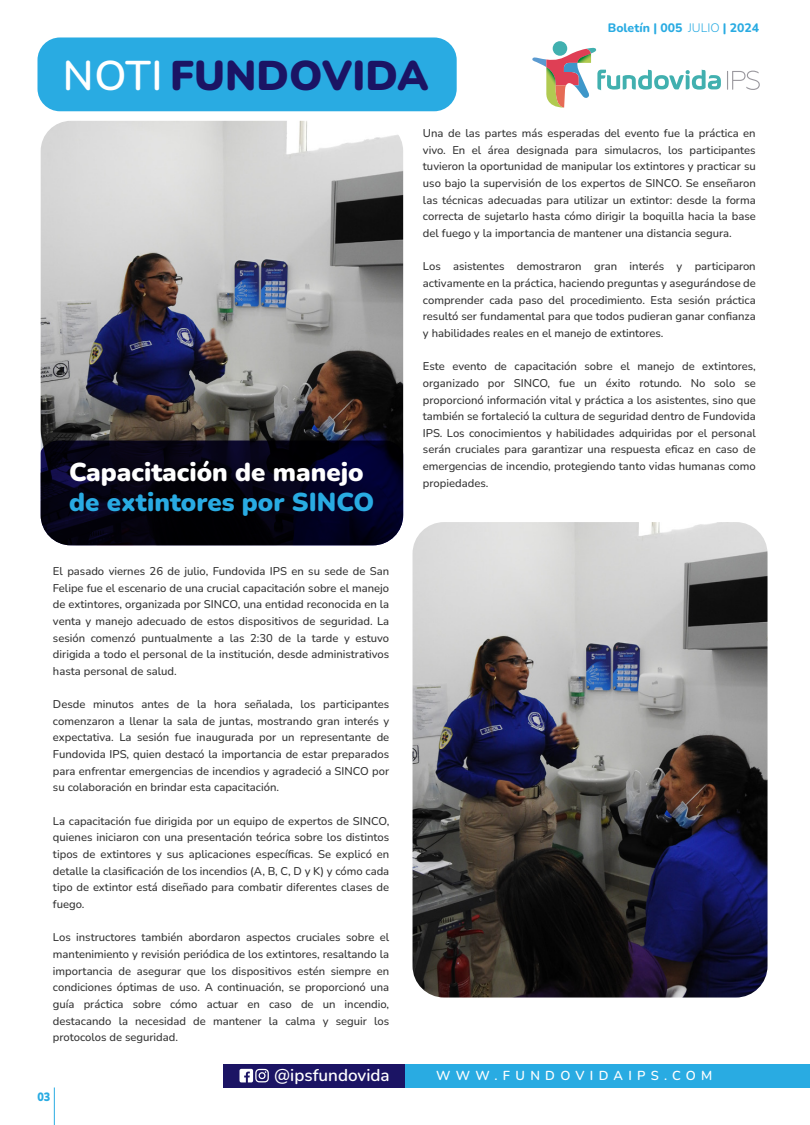
<style>
.page{position:relative;width:810px;height:1125px;background:#fff}
.page>*{position:absolute;margin:0;border:0;box-sizing:border-box;transform-origin:0 0}
.t1{font:900 41.4px "Nunito";color:#1b1464}
.t2{font:900 25.8px "Nunito";color:#fff}
.t3{font:900 25.8px "Nunito";color:#29abe2}
.t4{font:600 17.02px "Nunito";color:#fff}
.t5{font:600 12.98px "Nunito";letter-spacing:.41em;color:#fff}
.t6{font:800 12.23px "Nunito";color:#29abe2}
.t7{font:900 12px "Nunito";color:#29abe2;scale:.9 1}
.t8{font:500 11.25px/16.6px "Nunito";color:#333;text-align:justify}
.s1{font-weight:600;color:#fff}
.s2{font-weight:300}
</style>
<div class="page">
<div style="left:223px;top:1064px;width:397px;height:23px;background:#1b1464"></div>
<div style="left:405px;top:1064px;width:405px;height:23px;background:#29abe2"></div>
<svg style="left:240px;top:1069px;width:29px;height:13px"></svg>
<hr style="left:54px;top:1088px;width:1px;height:37px;background:#29abe2">
<svg style="left:727px;top:71px;width:33px;height:19px"></svg>
<svg style="left:532px;top:41px;width:189px;height:67px"></svg>
<div style="left:38px;top:37px;width:419px;height:74px;background:#29abe2;border-radius:22px"></div>
<img style="left:41px;top:121px;width:362px;height:320px">
<svg style="left:41px;top:441px;width:362px;height:104px;background:#060518"></svg>
<img style="left:413px;top:522px;width:355px;height:476px">
<hr style="left:0;top:1124px;width:810px;height:1px;background:#fff">
<h1 class="t1" style="left:63px;top:45px;width:368px"><span class="s1">NOTI</span> FUNDOVIDA</h1>
<p class="t6" style="left:608px;top:19px;width:153px">Boletín | 005 <span class="s2">JULIO</span> | 2024</p>
<h2 class="t2" style="left:69px;top:454px;width:296px">Capacitación de manejo</h2>
<h2 class="t3" style="left:69px;top:484px;width:307px">de extintores por SINCO</h2>
<p class="t8" style="left:53px;top:562px;width:338px">El pasado viernes 26 de julio, Fundovida IPS en su sede de San Felipe fue el escenario de una crucial capacitación sobre el manejo de extintores, organizada por SINCO, una entidad reconocida en la venta y manejo adecuado de estos dispositivos de seguridad. La sesión comenzó puntualmente a las 2:30 de la tarde y estuvo dirigida a todo el personal de la institución, desde administrativos hasta personal de salud.</p>
<p class="t8" style="left:53px;top:696px;width:338px">Desde minutos antes de la hora señalada, los participantes comenzaron a llenar la sala de juntas, mostrando gran interés y expectativa. La sesión fue inaugurada por un representante de Fundovida IPS, quien destacó la importancia de estar preparados para enfrentar emergencias de incendios y agradeció a SINCO por su colaboración en brindar esta capacitación.</p>
<p class="t8" style="left:53px;top:812px;width:338px">La capacitación fue dirigida por un equipo de expertos de SINCO, quienes iniciaron con una presentación teórica sobre los distintos tipos de extintores y sus aplicaciones específicas. Se explicó en detalle la clasificación de los incendios (A, B, C, D y K) y cómo cada tipo de extintor está diseñado para combatir diferentes clases de fuego.</p>
<p class="t8" style="left:53px;top:929px;width:338px">Los instructores también abordaron aspectos cruciales sobre el mantenimiento y revisión periódica de los extintores, resaltando la importancia de asegurar que los dispositivos estén siempre en condiciones óptimas de uso. A continuación, se proporcionó una guía práctica sobre cómo actuar en caso de un incendio, destacando la necesidad de mantener la calma y seguir los protocolos de seguridad.</p>
<p class="t8" style="left:423px;top:124px;width:334px">Una de las partes más esperadas del evento fue la práctica en vivo. En el área designada para simulacros, los participantes tuvieron la oportunidad de manipular los extintores y practicar su uso bajo la supervisión de los expertos de SINCO. Se enseñaron las técnicas adecuadas para utilizar un extintor: desde la forma correcta de sujetarlo hasta cómo dirigir la boquilla hacia la base del fuego y la importancia de mantener una distancia segura.</p>
<p class="t8" style="left:423px;top:258px;width:334px">Los asistentes demostraron gran interés y participaron activamente en la práctica, haciendo preguntas y asegurándose de comprender cada paso del procedimiento. Esta sesión práctica resultó ser fundamental para que todos pudieran ganar confianza y habilidades reales en el manejo de extintores.</p>
<p class="t8" style="left:423px;top:358px;width:334px">Este evento de capacitación sobre el manejo de extintores, organizado por SINCO, fue un éxito rotundo. No solo se proporcionó información vital y práctica a los asistentes, sino que también se fortaleció la cultura de seguridad dentro de Fundovida IPS. Los conocimientos y habilidades adquiridas por el personal serán cruciales para garantizar una respuesta eficaz en caso de emergencias de incendio, protegiendo tanto vidas humanas como propiedades.</p>
<p class="t7" style="left:38px;top:1088px;width:16px">03</p>
<h3 class="t4" style="left:274px;top:1063px;width:117px">@ipsfundovida</h3>
<p class="t5" style="left:436px;top:1066px;width:278px">WWW.FUNDOVIDAIPS.COM</p>
</div>
